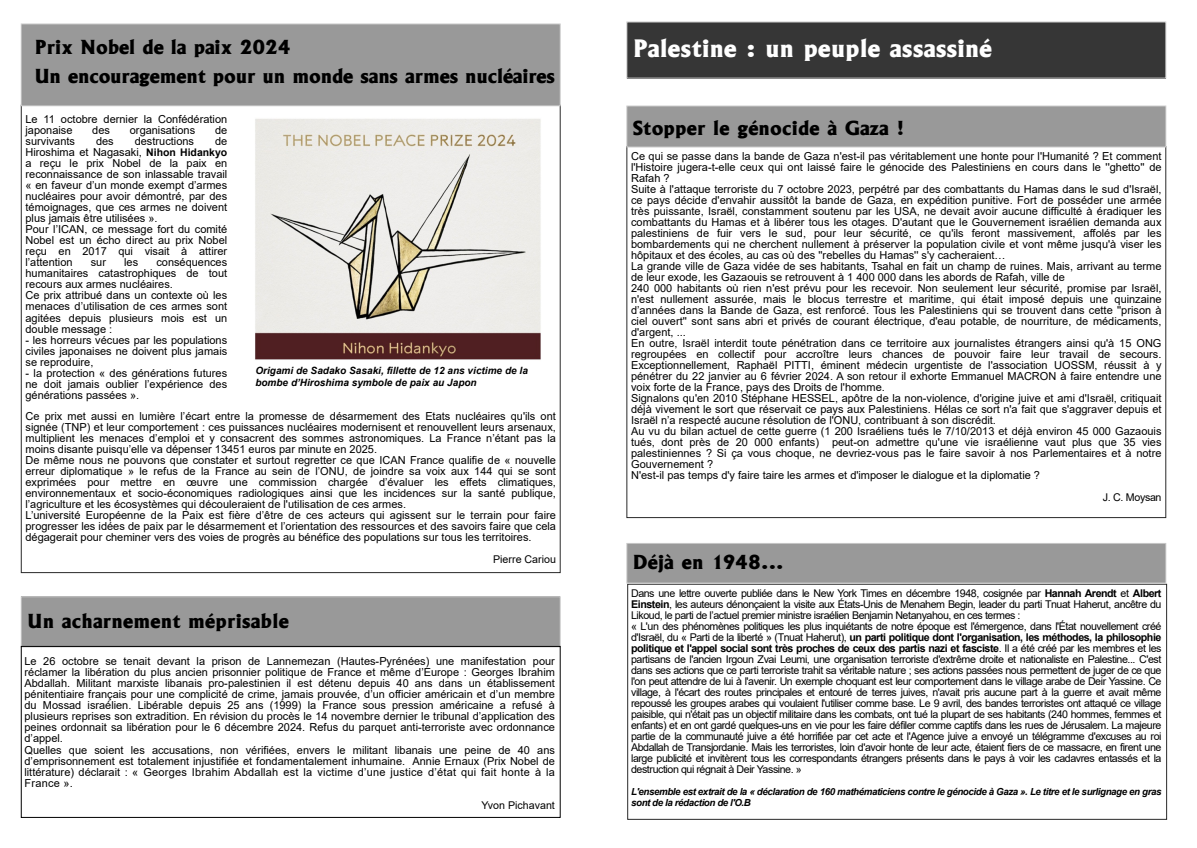
<style>
.page{position:relative;width:1197px;height:848px;background:#fff}
.page>*{position:absolute;margin:0;border:0;box-sizing:border-box;transform-origin:0 0}
.t1{font:expanded 23px "A028";letter-spacing:.045em;color:#fff}
.t2{font:expanded 18.5px/29px "A028";letter-spacing:.03em;color:#000}
.t3{font:11px/11px "Arial";color:#000}
.t4{font:10.7px/11px "Arial";letter-spacing:-.045em;color:#000}
.t5{font:10.7px "Arial";color:#000}
.t6{font:italic 700 10px/12px "Arial";letter-spacing:.005em;color:#000}
.t7{font:italic 700 9.7px/11px "Arial";letter-spacing:-.04em;color:#000}
.s1{font-weight:700;font-size:10.5px}
.s2{font-weight:700}
</style>
<div class="page">
<div style="left:627px;top:584px;width:539px;height:235px;border:1px solid #292929"></div>
<div style="left:21px;top:24px;width:539px;height:82px;background:#999"></div>
<div style="left:21px;top:24px;width:539px;height:82px;border:1px solid #c7c7c7"></div>
<div style="left:21px;top:597px;width:539px;height:50px;background:#999"></div>
<div style="left:21px;top:596px;width:539px;height:51px;border:1px solid #c7c7c7"></div>
<div style="left:626px;top:106px;width:539px;height:41px;background:#999"></div>
<div style="left:626px;top:106px;width:540px;height:41px;border:1px solid #c7c7c7"></div>
<div style="left:626px;top:543px;width:539px;height:40px;background:#999"></div>
<div style="left:626px;top:543px;width:540px;height:40px;border:1px solid #c7c7c7"></div>
<div style="left:21px;top:646px;width:539px;height:171px;border:1px solid #000"></div>
<div style="left:626px;top:22px;width:539px;height:56px;background:#363636"></div>
<img style="left:255px;top:119px;width:286px;height:241px">
<h2 class="t2" style="left:35px;top:31px;width:521px">Prix Nobel de la paix 2024<br>Un encouragement pour un monde sans armes nucléaires</h2>
<p class="t3" style="left:26px;top:114px;width:203px">Le 11 octobre dernier la Confédération japonaise</p>
<p class="t3" style="left:92px;top:125px;width:19px">des</p>
<p class="t3" style="left:130px;top:125px;width:67px">organisations</p>
<p class="t3" style="left:215px;top:125px;width:14px">de</p>
<p class="t3" style="left:26px;top:136px;width:203px;text-indent:189px">de<br>Hiroshima et Nagasaki, <span class="s1">Nihon Hidankyo </span>a reçu le prix Nobel de la paix en reconnaissance de son inlassable travail « en faveur d’un monde exempt d’armes nucléaires pour avoir démontré, par des témoignages, que ces armes ne doivent plus jamais être utilisées ».<br>Pour l’ICAN, ce message fort du comité<br>Nobel est un écho direct au prix Nobel reçu en 2017 qui visait à attirer l’attention</p>
<p class="t3" style="left:26px;top:136px;width:51px">survivants</p>
<p class="t3" style="left:96px;top:136px;width:19px">des</p>
<p class="t3" style="left:135px;top:136px;width:61px">destructions</p>
<p class="t3" style="left:26px;top:257px;width:203px;text-indent:131px">conséquences humanitaires catastrophiques de tout recours aux armes nucléaires.<br>Ce prix attribué dans un contexte où les menaces d’utilisation de ces armes sont agitées depuis plusieurs mois est un double message :</p>
<p class="t3" style="left:26px;top:334px;width:203px;text-align:justify">- les horreurs vécues par les populations civiles japonaises ne doivent plus jamais se reproduire,</p>
<p class="t3" style="left:26px;top:367px;width:203px;text-align:justify">- la protection « des générations futures ne doit jamais oublier l’expérience des générations passées ».</p>
<p class="t3" style="left:91px;top:257px;width:17px">sur</p>
<p class="t3" style="left:124px;top:257px;width:15px">les</p>
<p class="t6" style="left:255px;top:365px;width:274px">Origami de Sadako Sasaki, fillette de 12 ans victime de la bombe d’Hiroshima symbole de paix au Japon</p>
<p class="t3" style="left:26px;top:411px;width:532px">Ce prix met aussi en lumière l’écart entre la promesse de désarmement des Etats nucléaires qu'ils ont signée (TNP) et leur comportement : ces puissances nucléaires modernisent et renouvellent leurs arsenaux, multiplient les menaces d’emploi et y consacrent des sommes astronomiques. La France n’étant pas la moins disante puisqu’elle va dépenser 13451 euros par minute en 2025.<br>De même nous ne pouvons que constater et surtout regretter ce que ICAN France qualifie de « nouvelle erreur diplomatique » le refus de la France au sein de l’ONU, de joindre sa voix aux 144 qui se sont exprimées pour mettre en œuvre une commission chargée d’évaluer les effets climatiques, environnementaux et socio-économiques radiologiques ainsi que les incidences sur la santé publique, l’agriculture et les écosystèmes qui découleraient de l'utilisation de ces armes.<br>L’université Européenne de la Paix est fière d’être de ces acteurs qui agissent sur le terrain pour faire progresser les idées de paix par le désarmement et l’orientation des ressources et des savoirs faire que cela dégagerait pour cheminer vers des voies de progrès au bénéfice des populations sur tous les territoires.</p>
<p class="t5" style="left:493px;top:553px;width:64px">Pierre Cariou</p>
<h2 class="t2" style="left:27px;top:605px;width:263px">Un acharnement méprisable</h2>
<p class="t3" style="left:25px;top:656px;width:532px">Le 26 octobre se tenait devant la prison de Lannemezan (Hautes-Pyrénées) une manifestation pour réclamer la libération du plus ancien prisonnier politique de France et même d’Europe : Georges Ibrahim Abdallah. Militant marxiste libanais pro-palestinien il est détenu depuis 40 ans dans un établissement pénitentiaire français pour une complicité de crime, jamais prouvée, d’un officier américain et d’un membre du Mossad israélien. Libérable depuis 25 ans (1999) la France sous pression américaine a refusé à plusieurs reprises son extradition. En révision du procès le 14 novembre dernier le tribunal d’application des peines ordonnait sa libération pour le 6 décembre 2024. Refus du parquet anti-terroriste avec ordonnance d’appel.<br>Quelles que soient les accusations, non vérifiées, envers le militant libanais une peine de 40 ans d’emprisonnement est totalement injustifiée et fondamentalement inhumaine. Annie Ernaux (Prix Nobel de littérature) déclarait : « Georges Ibrahim Abdallah est la victime d’une justice d’état qui fait honte à la France ».</p>
<p class="t5" style="left:481px;top:798px;width:75px">Yvon Pichavant</p>
<h1 class="t1" style="left:633px;top:32px;width:360px">Palestine : un peuple assassiné</h1>
<h2 class="t2" style="left:633px;top:112px;width:272px">Stopper le génocide à Gaza !</h2>
<p class="t3" style="left:631px;top:151px;width:532px">Ce qui se passe dans la bande de Gaza n'est-il pas véritablement une honte pour l'Humanité ? Et comment l'Histoire jugera-t-elle ceux qui ont laissé faire le génocide des Palestiniens en cours dans le ''ghetto'' de Rafah ?<br>Suite à l'attaque terroriste du 7 octobre 2023, perpétré par des combattants du Hamas dans le sud d'Israël, ce pays décide d'envahir aussitôt la bande de Gaza, en expédition punitive. Fort de posséder une armée très puissante, Israël, constamment soutenu par les USA, ne devait avoir aucune difficulté à éradiquer les combattants du Hamas et à libérer tous les otages. D'autant que le Gouvernement israélien demanda aux palestiniens de fuir vers le sud, pour leur sécurité, ce qu'ils feront massivement, affolés par les bombardements qui ne cherchent nullement à préserver la population civile et vont même jusqu'à viser les hôpitaux et des écoles, au cas où des ''rebelles du Hamas'' s'y cacheraient…<br>La grande ville de Gaza vidée de ses habitants, Tsahal en fait un champ de ruines. Mais, arrivant au terme de leur exode, les Gazaouis se retrouvent à 1 400 000 dans les abords de Rafah, ville de<br>240 000 habitants où rien n'est prévu pour les recevoir. Non seulement leur sécurité, promise par Israël, n'est nullement assurée, mais le blocus terrestre et maritime, qui était imposé depuis une quinzaine d’années dans la Bande de Gaza, est renforcé. Tous les Palestiniens qui se trouvent dans cette ''prison à ciel ouvert'' sont sans abri et privés de courant électrique, d'eau potable, de nourriture, de médicaments, d'argent, ...<br>En outre, Israël interdit toute pénétration dans ce territoire aux journalistes étrangers ainsi qu'à 15 ONG regroupées en collectif pour accroître leurs chances de pouvoir faire leur travail de secours.<br>Exceptionnellement, Raphaël PITTI, éminent médecin urgentiste de l'association UOSSM, réussit à y pénétrer du 22 janvier au 6 février 2024. A son retour il exhorte Emmanuel MACRON à faire entendre une voix forte de la France, pays des Droits de l'homme.<br>Signalons qu'en 2010 Stéphane HESSEL, apôtre de la non-violence, d'origine juive et ami d'Israël, critiquait déjà vivement le sort que réservait ce pays aux Palestiniens. Hélas ce sort n'a fait que s'aggraver depuis et Israël n’a respecté aucune résolution de l'ONU, contribuant à son discrédit.<br>Au vu du bilan actuel de cette guerre (1 200 Israéliens tués le 7/10/2013 et déjà environ 45 000 Gazaouis tués, dont près de 20 000 enfants) peut-on admettre qu'une vie israélienne vaut plus que 35 vies palestiniennes ? Si ça vous choque, ne devriez-vous pas le faire savoir à nos Parlementaires et à notre Gouvernement ?<br>N'est-il pas temps d'y faire taire les armes et d'imposer le dialogue et la diplomatie ?</p>
<p class="t4" style="left:1102px;top:492px;width:60px">J. C. Moysan</p>
<h2 class="t2" style="left:633px;top:546px;width:152px">Déjà en 1948...</h2>
<p class="t4" style="left:631px;top:588px;width:532px">Dans une lettre ouverte publiée dans le New York Times en décembre 1948, cosignée par <span class="s2">Hannah Arendt</span> et <span class="s2">Albert Einstein</span>, les auteurs dénonçaient la visite aux États-Unis de Menahem Begin, leader du parti Tnuat Haherut, ancêtre du Likoud, le parti de l’actuel premier ministre israélien Benjamin Netanyahou, en ces termes :<br>« L'un des phénomènes politiques les plus inquiétants de notre époque est l'émergence, dans l'État nouvellement créé d'Israël, du « Parti de la liberté » (Tnuat Haherut), <span class="s2">un parti politique dont l'organisation, les méthodes, la philosophie politique et l'appel social sont très proches de ceux des partis nazi et fasciste</span>. Il a été créé par les membres et les partisans de l'ancien Irgoun Zvai Leumi, une organisation terroriste d'extrême droite et nationaliste en Palestine... C'est dans ses actions que ce parti terroriste trahit sa véritable nature ; ses actions passées nous permettent de juger de ce que l'on peut attendre de lui à l'avenir. Un exemple choquant est leur comportement dans le village arabe de Deir Yassine. Ce village, à l'écart des routes principales et entouré de terres juives, n'avait pris aucune part à la guerre et avait même repoussé les groupes arabes qui voulaient l'utiliser comme base. Le 9 avril, des bandes terroristes ont attaqué ce village paisible, qui n'était pas un objectif militaire dans les combats, ont tué la plupart de ses habitants (240 hommes, femmes et enfants) et en ont gardé quelques-uns en vie pour les faire défiler comme captifs dans les rues de Jérusalem. La majeure partie de la communauté juive a été horrifiée par cet acte et l'Agence juive a envoyé un télégramme d'excuses au roi Abdallah de Transjordanie. Mais les terroristes, loin d'avoir honte de leur acte, étaient fiers de ce massacre, en firent une large publicité et invitèrent tous les correspondants étrangers présents dans le pays à voir les cadavres entassés et la destruction qui régnait à Deir Yassine. »</p>
<p class="t7" style="left:631px;top:786px;width:532px">L'ensemble est extrait de la « déclaration de 160 mathématiciens contre le génocide à Gaza ». Le titre et le surlignage en gras sont de la rédaction de l'O.B</p>
</div>
